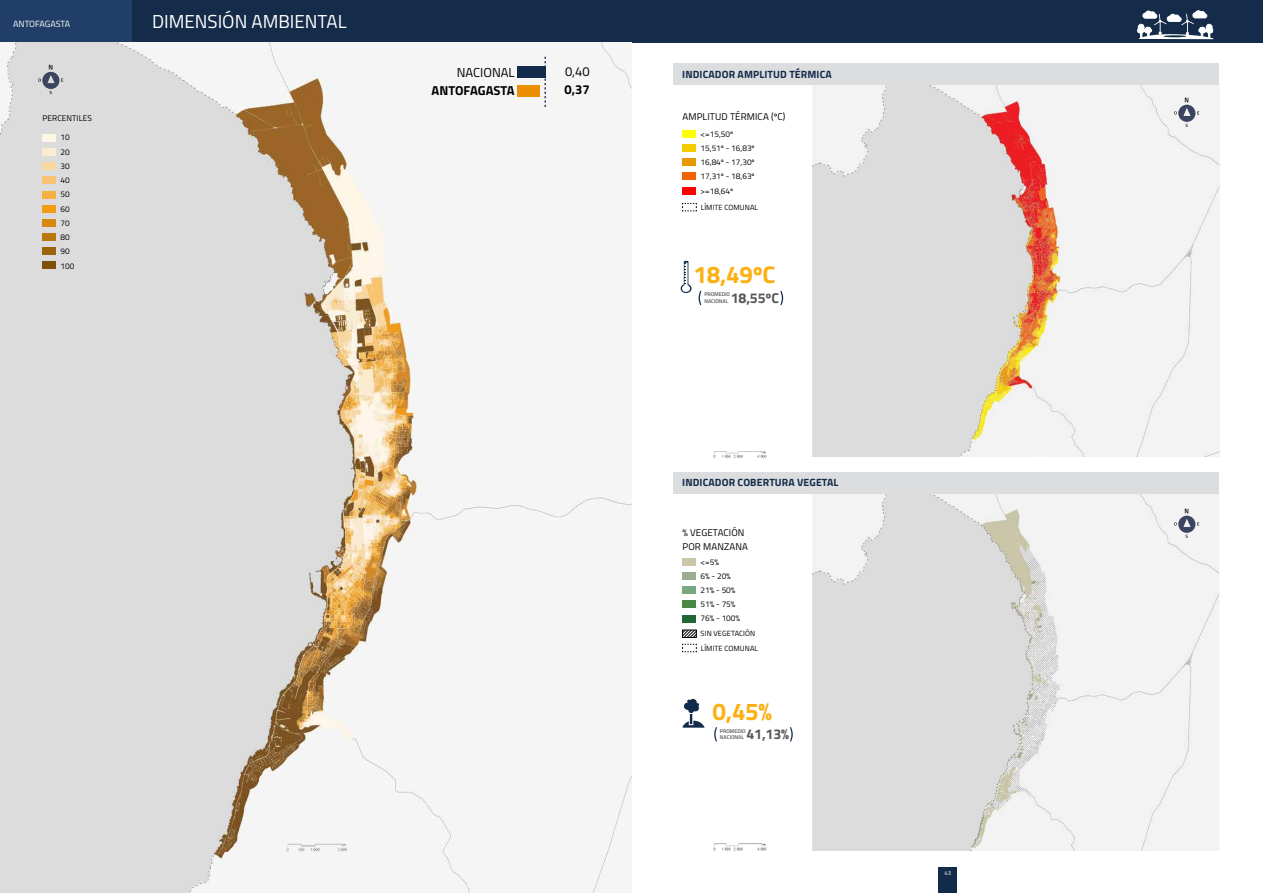
<style>
.page{position:relative;width:1263px;height:893px;background:#fff}
.page>*{position:absolute;margin:0;border:0;box-sizing:border-box;transform-origin:0 0}
.t1{font:700 24.15px "Titillium";letter-spacing:-.01em;color:#fdb014}
.t2{font:18.75px "Titillium";color:#fff}
.t3{font:700 14.17px "Titillium";letter-spacing:-.01em;color:#58595b}
.t4{font:700 12.98px "Titillium";color:#000}
.t5{font:12.98px "Titillium";color:#000}
.t6{font:700 10.5px "Titillium";letter-spacing:.01em;color:#132b4a}
.t7{font:9.75px "Titillium";letter-spacing:.01em;color:#000}
.t8{font:9px "Titillium";letter-spacing:-.005em;color:#fff}
.t9{font:8.25px/14.2px "Titillium";color:#000}
.t10{font:7.5px "Titillium";letter-spacing:.01em;color:#000}
.t11{font:6px "Titillium";color:#fff}
.t12{font:600 5.4px/6.5px "Titillium";letter-spacing:-.01em;color:#58595b}
</style>
<div class="page">
<div style="left:0;top:0;width:1263px;height:43px;background:#142b4a"></div>
<div style="left:0;top:0;width:132px;height:43px;background:#203e67"></div>
<div style="left:938px;top:867px;width:18px;height:26px;background:#132b4a"></div>
<img style="left:813px;top:85px;width:407px;height:371px">
<img style="left:813px;top:493px;width:407px;height:357px">
<img style="left:0;top:43px;width:631px;height:850px">
<div style="left:517px;top:67px;width:29px;height:11px;background:#132b4a"></div>
<div style="left:517px;top:85px;width:23px;height:11px;background:#ec8f04"></div>
<svg style="left:544px;top:57px;width:2px;height:50px"></svg>
<div style="left:43px;top:148px;width:13px;height:8px;background:#fcebcf"></div>
<div style="left:43px;top:134px;width:13px;height:7px;background:#fef5e6"></div>
<div style="left:43px;top:205px;width:13px;height:8px;background:#f39b13"></div>
<div style="left:43px;top:234px;width:13px;height:7px;background:#ba770e"></div>
<div style="left:43px;top:262px;width:13px;height:7px;background:#7d5108"></div>
<div style="left:43px;top:220px;width:13px;height:7px;background:#d58911"></div>
<div style="left:43px;top:247px;width:13px;height:8px;background:#9c640d"></div>
<div style="left:43px;top:176px;width:13px;height:7px;background:#f8c471"></div>
<div style="left:43px;top:191px;width:13px;height:7px;background:#f6b041"></div>
<div style="left:43px;top:162px;width:13px;height:7px;background:#fad7a1"></div>
<div style="left:674px;top:64px;width:545px;height:21px;background:#dcddde"></div>
<div style="left:674px;top:472px;width:545px;height:21px;background:#dcddde"></div>
<svg style="left:1174px;top:98px;width:25px;height:29px"></svg>
<svg style="left:1174px;top:509px;width:25px;height:29px"></svg>
<div style="left:682px;top:145px;width:14px;height:7px;background:#f5cc00"></div>
<div style="left:682px;top:130px;width:14px;height:8px;background:#ff0"></div>
<div style="left:682px;top:172px;width:14px;height:8px;background:#f56300"></div>
<div style="left:682px;top:187px;width:14px;height:8px;background:#fe0000"></div>
<div style="left:682px;top:158px;width:14px;height:8px;background:#e79901"></div>
<div style="left:682px;top:572px;width:14px;height:8px;background:#9dac8d"></div>
<div style="left:682px;top:558px;width:14px;height:7px;background:#cbc6a9"></div>
<div style="left:682px;top:600px;width:14px;height:8px;background:#4a8744"></div>
<div style="left:682px;top:615px;width:14px;height:7px;background:#263"></div>
<svg style="left:684px;top:632px;width:10px;height:3px"></svg>
<div style="left:682px;top:630px;width:14px;height:7px;border:1px solid #000"></div>
<div style="left:682px;top:586px;width:14px;height:7px;background:#76a882"></div>
<svg style="left:682px;top:203px;width:15px;height:9px"></svg>
<svg style="left:682px;top:643px;width:15px;height:9px"></svg>
<svg style="left:1137px;top:10px;width:77px;height:29px"></svg>
<svg style="left:682px;top:698px;width:23px;height:30px"></svg>
<svg style="left:681px;top:261px;width:10px;height:32px"></svg>
<svg style="left:698px;top:291px;width:3px;height:14px"></svg>
<svg style="left:780px;top:291px;width:3px;height:14px"></svg>
<svg style="left:714px;top:727px;width:3px;height:14px"></svg>
<svg style="left:790px;top:727px;width:3px;height:14px"></svg>
<svg style="left:38px;top:65px;width:25px;height:29px"></svg>
<img style="left:275px;top:831px;width:82px;height:32px">
<img style="left:713px;top:843px;width:54px;height:8px">
<img style="left:713px;top:451px;width:54px;height:7px">
<p class="t8" style="left:13px;top:17px;width:59px">ANTOFAGASTA</p>
<p class="t9" style="left:43px;top:111px;width:29px">PERCENTILE</p>
<p class="t9" style="left:87px;top:111px;width:6px">S</p>
<p class="t9" style="left:61px;top:130px;width:15px">10<br>20<br>30<br>40<br>50<br>60<br>70<br>80<br>90<br>100</p>
<h2 class="t2" style="left:152px;top:8px;width:196px">DIMENSIÓN AMBIENTAL</h2>
<h3 class="t5" style="left:457px;top:63px;width:59px">NACIONAL</h3>
<h3 class="t5" style="left:565px;top:62px;width:26px">0,40</h3>
<h3 class="t4" style="left:432px;top:81px;width:85px">ANTOFAGASTA</h3>
<h3 class="t4" style="left:564px;top:80px;width:27px">0,37</h3>
<p class="t6" style="left:682px;top:67px;width:151px">INDICADOR AMPLITUD TÉRMICA</p>
<p class="t7" style="left:682px;top:109px;width:7px">AMPLITUD</p>
<p class="t7" style="left:730px;top:109px;width:24px">TÉRMICA</p>
<p class="t7" style="left:771px;top:109px;width:16px">(ºC)</p>
<p class="t9" style="left:701px;top:126px;width:56px">&lt;=15,50º<br>15,51º - 16,83º<br>16,84º - 17,30º<br>17,31º - 18,63º &gt;=18,64º</p>
<p class="t10" style="left:701px;top:202px;width:30px">LÍMITE COMUNAL</p>
<h1 class="t1" style="left:693px;top:256px;width:84px">18,49ºC</h1>
<p class="t12" style="left:704px;top:291px;width:27px">PROMEDIO<br>NACIONAL</p>
<h3 class="t3" style="left:731px;top:287px;width:50px">18,55ºC</h3>
<p class="t6" style="left:682px;top:474px;width:158px">INDICADOR COBERTURA VEGETAL</p>
<p class="t7" style="left:682px;top:525px;width:36px">% VEGETACI</p>
<p class="t7" style="left:731px;top:525px;width:13px">ÓN</p>
<p class="t7" style="left:682px;top:539px;width:28px">PO R MANZANA</p>
<p class="t9" style="left:701px;top:554px;width:41px">&lt;=5%<br>6% - 20%<br>21% - 50%<br>51% - 75%<br>76% - 100%</p>
<p class="t10" style="left:701px;top:628px;width:5px">SIN</p>
<p class="t10" style="left:713px;top:628px;width:22px">VEGETACI</p>
<p class="t10" style="left:745px;top:628px;width:10px">ÓN</p>
<p class="t10" style="left:701px;top:643px;width:30px">LÍMITE COMUNAL</p>
<h1 class="t1" style="left:712px;top:693px;width:61px">0,45%</h1>
<p class="t12" style="left:720px;top:727px;width:27px">PROMEDIO<br>NACIONAL</p>
<h3 class="t3" style="left:746px;top:723px;width:44px">41,13%</h3>
<p class="t11" style="left:944px;top:869px;width:8px">43</p>
</div>
